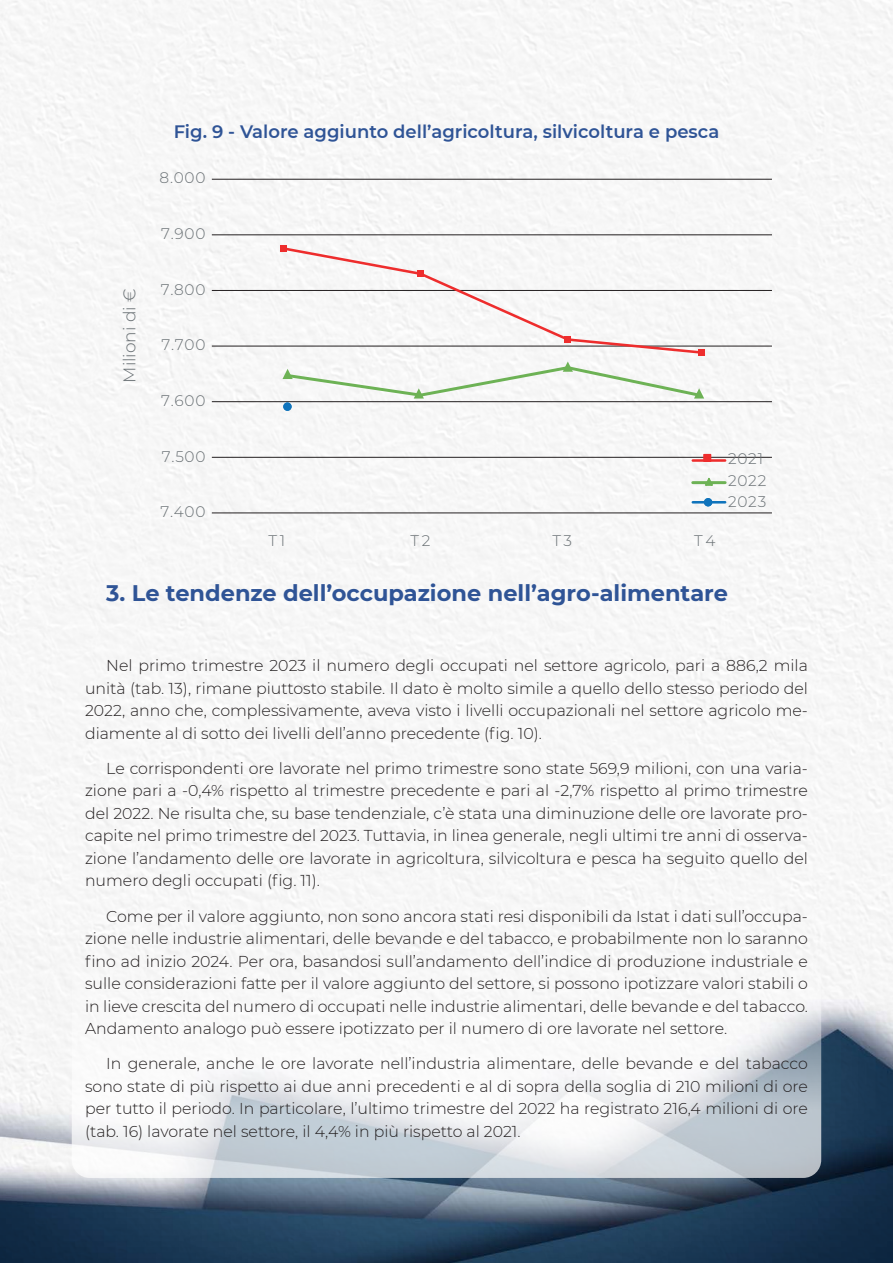
<style>
.page{position:relative;width:893px;height:1263px;background:#fff}
.page>*{position:absolute;margin:0;border:0;box-sizing:border-box;transform-origin:0 0}
.t1{font:700 22.5px "Montserrat";color:#2f5496}
.t2{font:600 18px "Montserrat";color:#2f5496}
.t3{font:300 16.95px "Montserrat";color:#686f73}
.t4{font:300 15.75px/22.5px "Montserrat";color:#231f20;text-align:justify}
.t5{font:300 15.3px/22.2px "Montserrat";letter-spacing:.05em;color:#686f73}
</style>
<div class="page">
<img style="left:0;top:0;width:893px;height:936px">
<img style="left:0;top:936px;width:893px;height:327px">
<svg style="left:72px;top:936px;width:749px;height:242px"></svg>
<hr style="left:212px;top:179px;width:560px;height:1px;background:#231f20">
<hr style="left:212px;top:235px;width:560px;height:1px;background:#231f20">
<hr style="left:212px;top:290px;width:560px;height:1px;background:#231f20">
<hr style="left:212px;top:346px;width:560px;height:1px;background:#231f20">
<hr style="left:212px;top:401px;width:560px;height:1px;background:#231f20">
<hr style="left:212px;top:457px;width:560px;height:1px;background:#231f20">
<hr style="left:212px;top:513px;width:560px;height:1px;background:#231f20">
<svg style="left:280px;top:245px;width:424px;height:110px"></svg>
<div style="left:280px;top:245px;width:7px;height:7px;background:#ee2d2d"></div>
<div style="left:417px;top:270px;width:7px;height:7px;background:#ee2d2d"></div>
<div style="left:564px;top:336px;width:7px;height:7px;background:#ee2d2d"></div>
<div style="left:698px;top:349px;width:7px;height:7px;background:#ee2d2d"></div>
<hr style="left:693px;top:501px;width:32px;height:2px;background:#1074bc">
<div style="left:705px;top:499px;width:6px;height:7px;background:#1074bc;border-radius:50%"></div>
<div style="left:704px;top:498px;width:8px;height:8px;border:1px solid #1074bc;border-radius:50%"></div>
<hr style="left:693px;top:459px;width:32px;height:3px;background:#ee2d2d">
<div style="left:704px;top:454px;width:7px;height:7px;background:#ee2d2d"></div>
<div style="left:703px;top:454px;width:8px;height:8px;border:1px solid #ee2d2d"></div>
<hr style="left:693px;top:481px;width:32px;height:3px;background:#6db255">
<svg style="left:703px;top:477px;width:11px;height:9px"></svg>
<svg style="left:282px;top:361px;width:422px;height:38px"></svg>
<div style="left:283px;top:402px;width:9px;height:9px;border:2px solid #1074bc;border-radius:50%"></div>
<div style="left:284px;top:403px;width:7px;height:7px;background:#1074bc;border-radius:50%"></div>
<div style="left:283px;top:403px;width:8px;height:8px;border:1px solid #1074bc;border-radius:50%"></div>
<p class="t2" style="left:174px;top:119px;width:547px">Fig. 9 - Valore aggiunto dell’agricoltura, silvicoltura e pesca</p>
<p class="t5" style="left:160px;top:166px;width:47px">8.000</p>
<p class="t3" style="left:118px;top:383px;width:96px;rotate:-90deg">Milioni di €</p>
<p class="t5" style="left:161px;top:222px;width:46px">7.900</p>
<p class="t5" style="left:161px;top:278px;width:46px">7.800</p>
<p class="t5" style="left:162px;top:333px;width:45px">7.700</p>
<p class="t5" style="left:161px;top:389px;width:46px">7.600</p>
<p class="t5" style="left:162px;top:444px;width:45px">7.500</p>
<p class="t5" style="left:160px;top:500px;width:47px">7.400</p>
<p class="t5" style="left:269px;top:529px;width:18px">T 1</p>
<p class="t5" style="left:410px;top:529px;width:21px">T2</p>
<p class="t5" style="left:552px;top:529px;width:21px">T3</p>
<p class="t5" style="left:694px;top:529px;width:23px">T4</p>
<p class="t5" style="left:728px;top:447px;width:40px">2021<br>2022</p>
<p class="t5" style="left:728px;top:490px;width:40px">2023</p>
<h1 class="t1" style="left:106px;top:576px;width:623px">3. Le tendenze dell’occupazione nell’agro-alimentare</h1>
<p class="t4" style="left:85px;top:654px;width:724px;text-indent:21px">Nel primo trimestre 2023 il numero degli occupati nel settore agricolo, pari a 886,2 mila unità (tab. 13), rimane piuttosto stabile. Il dato è molto simile a quello dello stesso periodo del 2022, anno che, complessivamente, aveva visto i livelli occupazionali nel settore agricolo me&shy;diamente al di sotto dei livelli dell’anno precedente (fig. 10).</p>
<p class="t4" style="left:85px;top:756px;width:724px;text-indent:21px">Le corrispondenti ore lavorate nel primo trimestre sono state 569,9 milioni, con una varia&shy;zione pari a -0,4% rispetto al trimestre precedente e pari al -2,7% rispetto al primo trimestre del 2022. Ne risulta che, su base tendenziale, c’è stata una diminuzione delle ore lavorate pro&shy;capite nel primo trimestre del 2023. Tuttavia, in linea generale, negli ultimi tre anni di osserva&shy;zione l’andamento delle ore lavorate in agricoltura, silvicoltura e pesca ha seguito quello del numero degli occupati (fig. 11).</p>
<p class="t4" style="left:85px;top:904px;width:724px;text-indent:21px">Come per il valore aggiunto, non sono ancora stati resi disponibili da Istat i dati sull’occupa&shy;zione nelle industrie alimentari, delle bevande e del tabacco, e probabilmente non lo saranno fino ad inizio 2024. Per ora, basandosi sull’andamento dell’indice di produzione industriale e sulle considerazioni fatte per il valore aggiunto del settore, si possono ipotizzare valori stabili o in lieve crescita del numero di occupati nelle industrie alimentari, delle bevande e del tabacco.<br>Andamento analogo può essere ipotizzato per il numero di ore lavorate nel settore.</p>
<p class="t4" style="left:85px;top:1052px;width:724px;text-indent:21px">In generale, anche le ore lavorate nell’industria alimentare, delle bevande e del tabacco sono state di più rispetto ai due anni precedenti e al di sopra della soglia di 210 milioni di ore per tutto il periodo. In particolare, l’ultimo trimestre del 2022 ha registrato 216,4 milioni di ore (tab. 16) lavorate nel settore, il 4,4% in più rispetto al 2021.</p>
</div>
